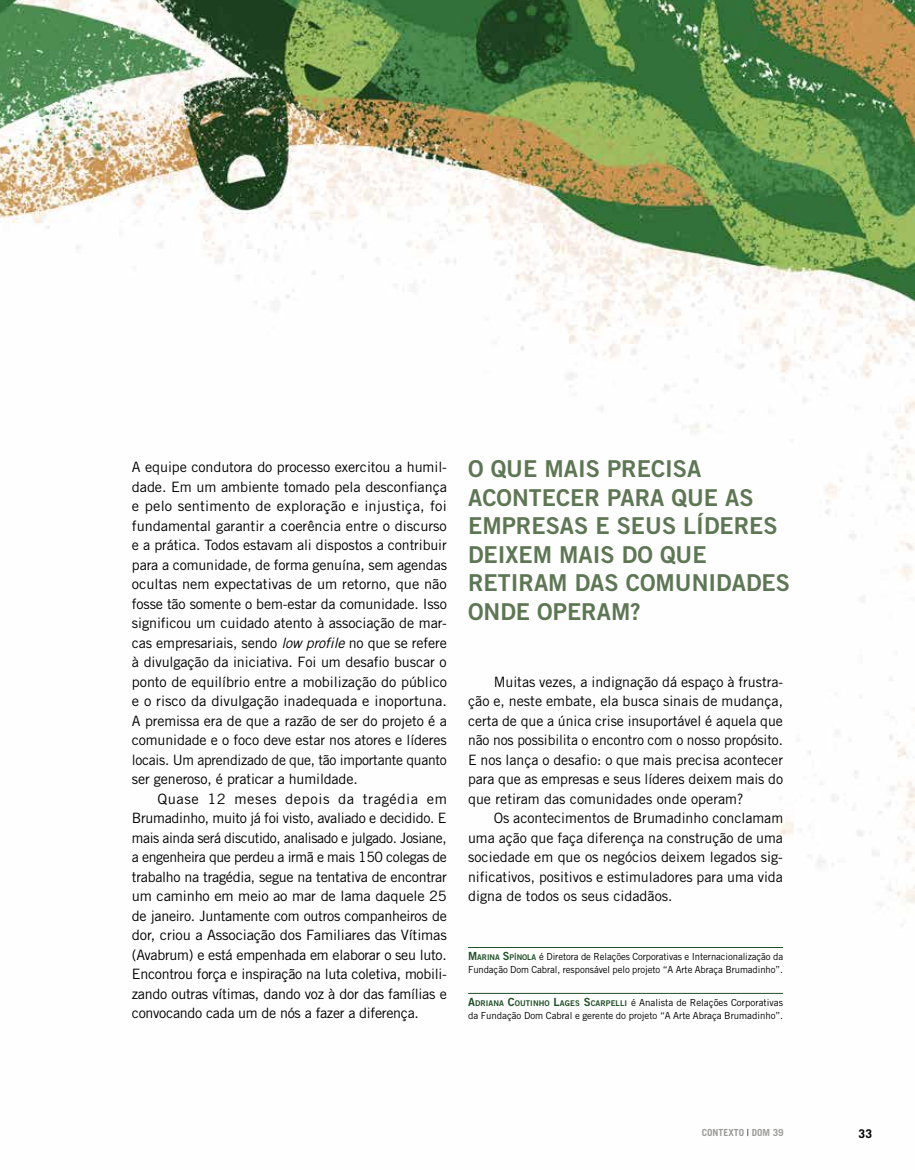
<style>
.page{position:relative;width:915px;height:1170px;background:#fff}
.page>*{position:absolute;margin:0;border:0;box-sizing:border-box;transform-origin:0 0}
.t1{font:23.25px/28.5px "Trade Gothic LT Std Bd 2";color:#5d7653}
.t2{font:14.25px/19.5px "Trade Gothic LT Std";letter-spacing:-.005em;color:#000;text-align:justify}
.t3{font:700 12px "Trade Gothic LT Std";color:#000}
.t4{font:9.75px/12.3px "Trade Gothic LT Std";letter-spacing:-.01em;color:#000}
.t5{font:700 9.75px "Trade Gothic LT Std";color:#9d9d9c}
.s1{font-style:italic}
.s2{font-family:"Trade Gothic LT Std Bd 2";font-size:11.25px;color:#1e5027}
.s3{font-family:"Trade Gothic LT Std Bd 2";font-size:7.8px;color:#1e5027}
.s4{font-weight:400;color:#000}
</style>
<div class="page">
<img style="left:0;top:0;width:914px;height:994px">
<hr style="left:468px;top:947px;width:314px;height:1px;background:#1e5027">
<hr style="left:468px;top:993px;width:314px;height:1px;background:#1e5027">
<p class="t2" style="left:132px;top:457px;width:316px">A equipe condutora do processo exercitou a humil&shy;dade. Em um ambiente tomado pela desconfiança e pelo sentimento de exploração e injustiça, foi fundamental garantir a coerência entre o discurso e a prática. Todos estavam ali dispostos a contribuir para a comunidade, de forma genuína, sem agendas ocultas nem expectativas de um retorno, que não fosse tão somente o bem-estar da comunidade. Isso significou um cuidado atento à associação de mar&shy;cas empresariais, sendo <span class="s1">low profile</span> no que se refere à divulgação da iniciativa. Foi um desafio buscar o ponto de equilíbrio entre a mobilização do público e o risco da divulgação inadequada e inoportuna.<br>A premissa era de que a razão de ser do projeto é a comunidade e o foco deve estar nos atores e líderes locais. Um aprendizado de que, tão importante quanto ser generoso, é praticar a humildade.</p>
<p class="t2" style="left:132px;top:788px;width:316px;text-indent:26px">Quase 12 meses depois da tragédia em Brumadinho, muito já foi visto, avaliado e decidido. E mais ainda será discutido, analisado e julgado. Josiane, a engenheira que perdeu a irmã e mais 150 colegas de trabalho na tragédia, segue na tentativa de encontrar um caminho em meio ao mar de lama daquele 25 de janeiro. Juntamente com outros companheiros de dor, criou a Associação dos Familiares das Vítimas (Avabrum) e está empenhada em elaborar o seu luto.<br>Encontrou força e inspiração na luta coletiva, mobili&shy;zando outras vítimas, dando voz à dor das famílias e convocando cada um de nós a fazer a diferença.</p>
<h1 class="t1" style="left:468px;top:454px;width:323px">O QUE MAIS PRECISA<br>ACONTECER PARA QUE AS<br>EMPRESAS E SEUS LÍDERES<br>DEIXEM MAIS DO QUE<br>RETIRAM DAS COMUNIDADES<br>ONDE OPERAM?</h1>
<p class="t2" style="left:468px;top:671px;width:316px;text-indent:26px">Muitas vezes, a indignação dá espaço à frustra&shy;ção e, neste embate, ela busca sinais de mudança, certa de que a única crise insuportável é aquela que não nos possibilita o encontro com o nosso propósito.<br>E nos lança o desafio: o que mais precisa acontecer para que as empresas e seus líderes deixem mais do que retiram das comunidades onde operam?</p>
<p class="t2" style="left:468px;top:808px;width:316px;text-indent:26px">Os acontecimentos de Brumadinho conclamam uma ação que faça diferença na construção de uma sociedade em que os negócios deixem legados sig&shy;nificativos, positivos e estimuladores para uma vida digna de todos os seus cidadãos.</p>
<p class="t4" style="left:468px;top:950px;width:316px"><span class="s2">M</span><span class="s3">ARINA</span> <span class="s2">S</span><span class="s3">PÍNOLA</span> é Diretora de Relações Corporativas e Internacionalização da<br>Fundação Dom Cabral, responsável pelo projeto “A Arte Abraça Brumadinho”.</p>
<p class="t4" style="left:468px;top:996px;width:316px"><span class="s2">A</span><span class="s3">DRIANA</span> <span class="s2">C</span><span class="s3">OUTINHO</span> <span class="s2">L</span><span class="s3">AGES</span> <span class="s2">S</span><span class="s3">CARPELLI</span> é Analista de Relações Corporativas da Fundação Dom Cabral e gerente do projeto “A Arte Abraça Brumadinho”.</p>
<p class="t5" style="left:701px;top:1125px;width:83px">CONTEXTO <span class="s4">|</span> DOM 39</p>
<p class="t3" style="left:858px;top:1125px;width:15px">33</p>
</div>
